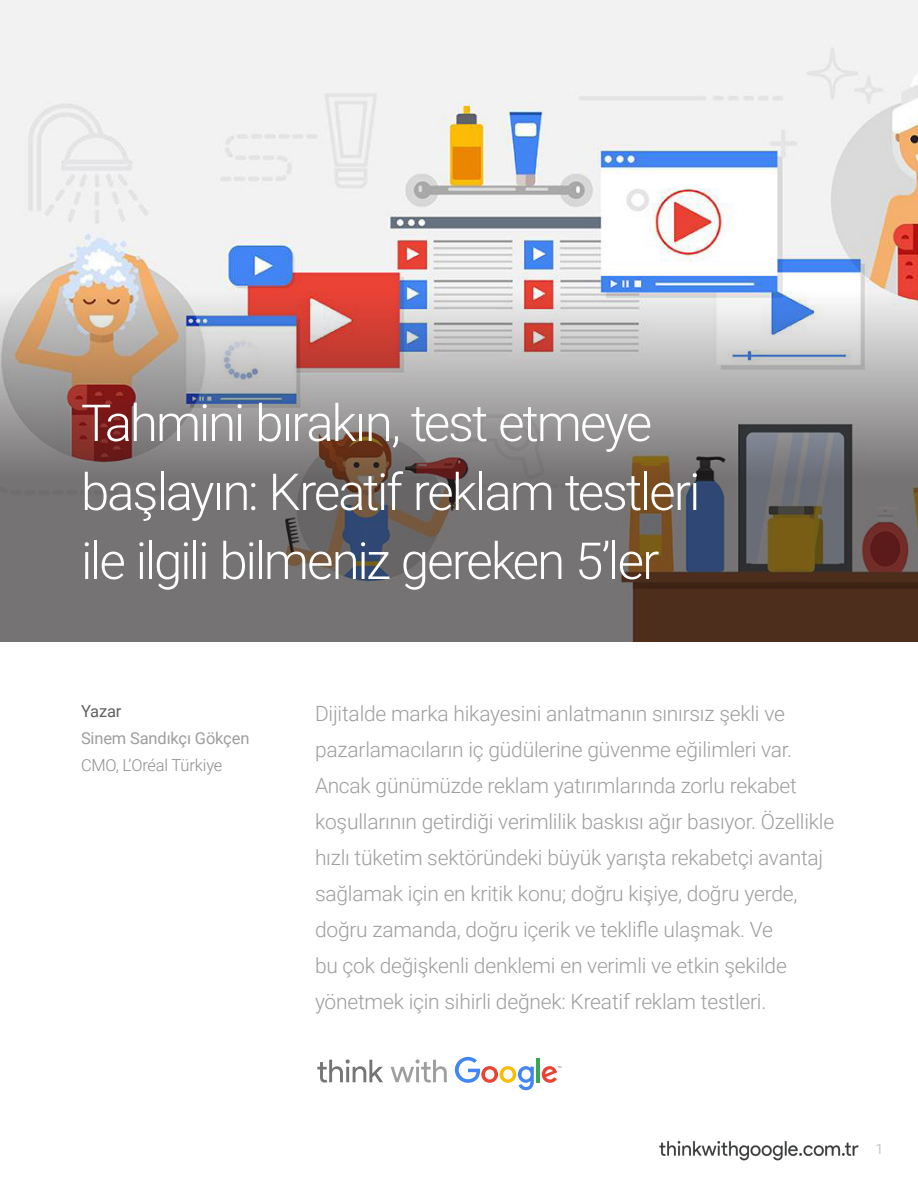
<style>
.page{position:relative;width:918px;height:1188px;background:#fff}
.page>*{position:absolute;margin:0;border:0;box-sizing:border-box;transform-origin:0 0}
.t1{font:300 51px/69px "Roboto";letter-spacing:-.04em;color:#fff}
.Rundown{font:300 21px/36px "Roboto";letter-spacing:-.01em;color:#9e9e9e}
.t2{font:16.5px/27px "Roboto";letter-spacing:-.01em;color:#9e9e9e}
.t3{font:16.5px "Roboto";letter-spacing:-.01em;color:#616161}
.t4{font:14.25px "Roboto";color:#c9c9c9}
.s1{font-weight:300;color:#8f8f8f}
</style>
<div class="page">
<img style="left:0;top:0;width:918px;height:288px">
<svg style="left:0;top:288px;width:918px;height:354px;background:#8c8281"></svg>
<svg style="left:317px;top:1059px;width:66px;height:24px"></svg>
<svg style="left:391px;top:1059px;width:56px;height:24px"></svg>
<svg style="left:455px;top:1057px;width:79px;height:33px"></svg>
<hr style="left:536px;top:1058px;width:4px;height:24px;background:#34a853">
<svg style="left:542px;top:1066px;width:19px;height:17px"></svg>
<img style="left:659px;top:1140px;width:200px;height:21px">
<p class="t1" style="left:81px;top:386px;width:621px">Tahmini bırakın, test etmeye başlayın: Kreatif reklam testleri ile ilgili bilmeniz gereken 5’ler</p>
<p class="t3" style="left:81px;top:700px;width:42px">Yazar</p>
<p class="t2" style="left:81px;top:724px;width:170px">Sinem Sandıkçı Gökçen<br><span class="s1">CMO, L’Oréal Türkiye</span></p>
<p class="Rundown" style="left:315px;top:694px;width:521px">Dijitalde marka hikayesini anlatmanın sınırsız şekli ve pazarlamacıların iç güdülerine güvenme eğilimleri var.<br>Ancak günümüzde reklam yatırımlarında zorlu rekabet koşullarının getirdiği verimlilik baskısı ağır basıyor. Özellikle hızlı tüketim sektöründeki büyük yarışta rekabetçi avantaj sağlamak için en kritik konu; doğru kişiye, doğru yerde, doğru zamanda, doğru içerik ve teklifle ulaşmak. Ve<br>bu çok değişkenli denklemi en verimli ve etkin şekilde yönetmek için sihirli değnek: Kreatif reklam testleri.</p>
<p class="t4" style="left:876px;top:1139px;width:10px">1</p>
</div>
